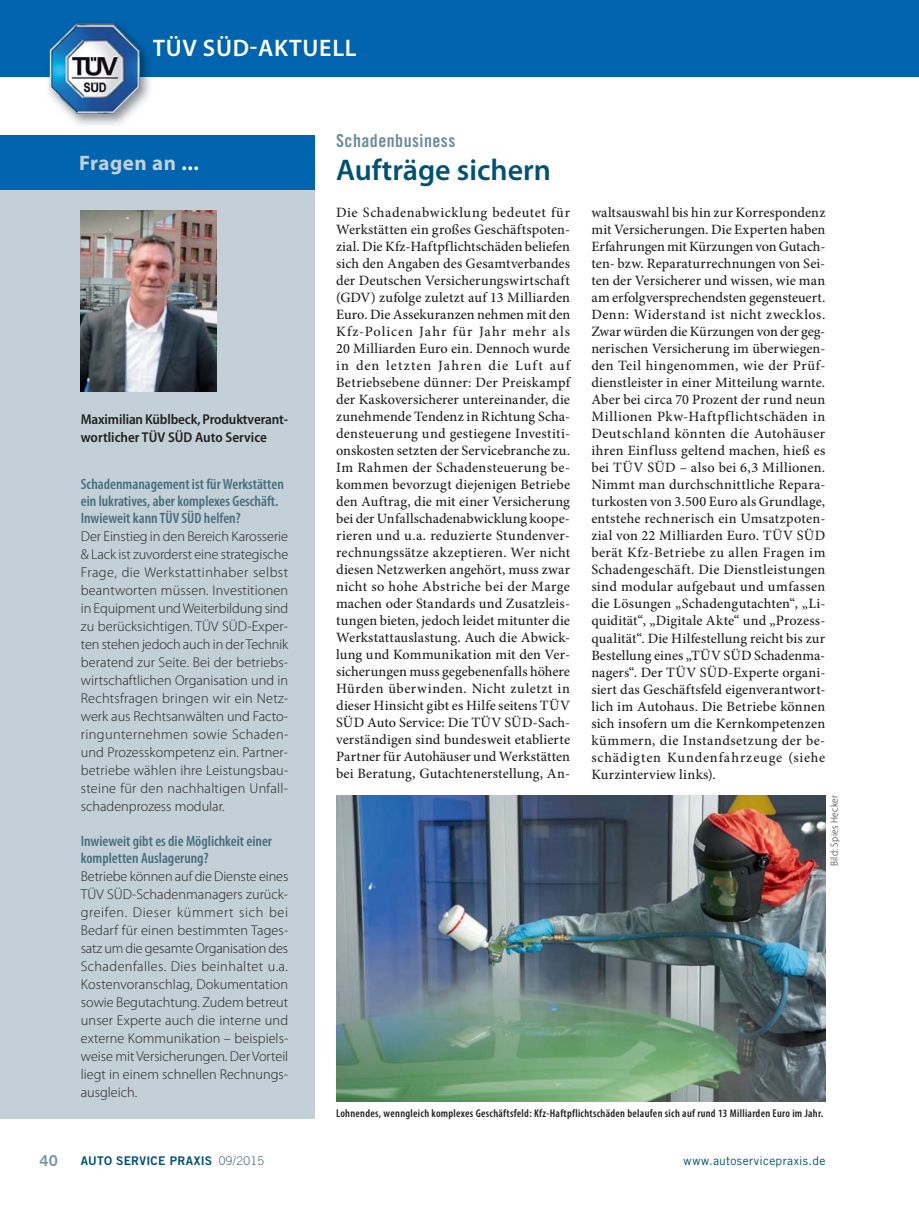
<style>
.page{position:relative;width:919px;height:1212px;background:#fff}
.page>*{position:absolute;margin:0;border:0;box-sizing:border-box;transform-origin:0 0}
.t1{font:600 30px "Myriad Pro";color:#005273}
.t2{font:600 24px "Myriad Pro";letter-spacing:.03em;color:#fff}
.t3{font:700 21px "Myriad Pro";letter-spacing:.025em;color:#c3d0d7}
.t4{font:18px "Trade Gothic LT Std Bd Cn 20";letter-spacing:.025em;color:#6b8b9b}
.t5{font:600 condensed 15px/17px "Myriad Pro";color:#476e7f}
.t6{font:15px "Trade Gothic LT Std Bd 2";color:#7294a5}
.t7{font:500 14.25px/17px "Minion Pro";letter-spacing:.02em;color:#231f20;text-align:justify}
.t8{font:300 14.25px/18px "Myriad Pro";color:#231f20;text-align:justify}
.t9{font:600 semi-condensed 14.25px/18px "Myriad Pro";letter-spacing:-.01em;color:#231f20}
.t10{font:12px "Trade Gothic LT Std Bd 2";letter-spacing:.02em;color:#005273}
.t11{font:12px "Trade Gothic LT Std";letter-spacing:.025em;color:#005273}
.t12{font:600 condensed 11.25px "Myriad Pro";letter-spacing:.025em;color:#231f20}
.t13{font:300 semi-condensed 10.5px "Myriad Pro";letter-spacing:.025em;color:#231f20}
.s1{color:#fff}
.s2{font-family:"Trade Gothic LT Std";font-weight:300;color:#476e7f}
</style>
<div class="page">
<div style="left:0;top:140px;width:315px;height:978px;background:#c3d0d7"></div>
<div style="left:0;top:135px;width:315px;height:55px;background:#0064ae"></div>
<img style="left:81px;top:210px;width:136px;height:182px">
<img style="left:336px;top:795px;width:489px;height:306px">
<div style="left:0;top:0;width:906px;height:77px;background:#0064ae"></div>
<img style="left:48px;top:23px;width:102px;height:102px">
<img style="left:50px;top:24px;width:90px;height:90px">
<div style="left:906px;top:0;width:12px;height:77px;background:#0064ae"></div>
<h2 class="t2" style="left:152px;top:34px;width:206px">TÜV SÜD-AKTUELL</h2>
<h3 class="t3" style="left:79px;top:151px;width:121px">Fragen an <span class="s1">...</span></h3>
<p class="t9" style="left:81px;top:412px;width:209px">Maximilian Küblbeck, Produktverant&shy;wortlicher TÜV SÜD Auto Service</p>
<p class="t5" style="left:81px;top:477px;width:204px">Schadenmanagement ist für Werkstätten ein lukratives, aber komplexes Geschäft.<br>Inwieweit kann TÜV SÜD helfen?</p>
<p class="t8" style="left:81px;top:529px;width:209px">Der Einstieg in den Bereich Karosserie &amp; Lack ist zuvorderst eine strategische Frage, die Werkstattinhaber selbst beantworten müssen. Investitionen in Equipment und Weiterbildung sind zu berücksichtigen. TÜV SÜD-Exper&shy;ten stehen jedoch auch in der Technik beratend zur Seite. Bei der betriebs&shy;wirtschaftlichen Organisation und in Rechtsfragen bringen wir ein Netz&shy;werk aus Rechtsanwälten und Facto&shy;ringunternehmen sowie Schaden&shy;und Prozesskompetenz ein. Partner&shy;betriebe wählen ihre Leistungsbau&shy;steine für den nachhaltigen Unfall&shy;schadenprozess modular.</p>
<p class="t5" style="left:81px;top:834px;width:193px">Inwieweit gibt es die Möglichkeit einer kompletten Auslagerung?</p>
<p class="t8" style="left:81px;top:869px;width:209px">Betriebe können auf die Dienste eines TÜV SÜD-Schadenmanagers zurück&shy;greifen. Dieser kümmert sich bei Bedarf für einen bestimmten Tages&shy;satz um die gesamte Organisation des Schadenfalles. Dies beinhaltet u.a.<br>Kostenvoranschlag, Dokumentation sowie Begutachtung. Zudem betreut unser Experte auch die interne und externe Kommunikation – beispiels&shy;weise mit Versicherungen. Der Vorteil liegt in einem schnellen Rechnungs&shy;ausgleich.</p>
<p class="t4" style="left:336px;top:130px;width:121px">Schadenbusiness</p>
<h1 class="t1" style="left:336px;top:152px;width:216px">Aufträge sichern</h1>
<p class="t7" style="left:336px;top:205px;width:235px">Die Schadenabwicklung bedeutet für Werkstätten ein großes Geschäftspoten&shy;zial. Die Kfz-Haftpflichtschäden beliefen sich den Angaben des Gesamtverbandes der Deutschen Versicherungswirtschaft (GDV) zufolge zuletzt auf 13 Milliarden Euro. Die Assekuranzen nehmen mit den Kfz-Policen Jahr für Jahr mehr als 20 Milliarden Euro ein. Dennoch wurde in den letzten Jahren die Luft auf Betriebs ebene dünner: Der Preiskampf der Kaskoversicherer untereinander, die zunehmende Tendenz in Richtung Scha&shy;densteuerung und gestiegene Investiti&shy;onskosten setzten der Servicebranche zu.<br>Im Rahmen der Schadensteuerung be&shy;kommen bevorzugt diejenigen Betriebe den Auftrag, die mit einer Versicherung bei der Unfallschadenabwicklung koope&shy;rieren und u.a. reduzierte Stundenver&shy;rechnungssätze akzeptieren. Wer nicht diesen Netzwerken angehört, muss zwar nicht so hohe Abstriche bei der Marge machen oder Standards und Zusatzleis&shy;tungen bieten, jedoch leidet mitunter die Werkstattauslastung. Auch die Abwick&shy;lung und Kommunikation mit den Ver&shy;sicherungen muss gegebenenfalls höhere Hürden überwinden. Nicht zuletzt in dieser Hinsicht gibt es Hilfe seitens TÜV SÜD Auto Service: Die TÜV SÜD-Sach&shy;verständigen sind bundesweit etablierte Partner für Autohäuser und Werkstätten bei Beratung, Gutachtenerstellung, An-</p>
<p class="t7" style="left:591px;top:205px;width:235px">waltsauswahl bis hin zur Korrespondenz mit Versicherungen. Die Experten haben Erfahrungen mit Kürzungen von Gutach&shy;ten- bzw. Reparaturrechnungen von Sei&shy;ten der Versicherer und wissen, wie man am erfolgversprechendsten gegensteuert.<br>Denn: Widerstand ist nicht zwecklos.<br>Zwar würden die Kürzungen von der geg&shy;nerischen Versicherung im überwiegen&shy;den Teil hingenommen, wie der Prüf&shy;dienstleister in einer Mitteilung warnte.<br>Aber bei circa 70 Prozent der rund neun Millionen Pkw-Haftpflichtschäden in Deutschland könnten die Autohäuser ihren Einfluss geltend machen, hieß es bei TÜV SÜD – also bei 6,3 Millionen.<br>Nimmt man durchschnittliche Repara&shy;turkosten von 3.500 Euro als Grundlage, entstehe rechnerisch ein Umsatzpoten&shy;zial von 22 Milliarden Euro. TÜV SÜD berät Kfz-Betriebe zu allen Fragen im Schadengeschäft. Die Dienstleistungen sind modular aufgebaut und umfassen die Lösungen „Schadengutachten“, „Li&shy;quidität“, „Digitale Akte“ und „Prozess&shy;qualität“. Die Hilfestellung reicht bis zur Bestellung eines „TÜV SÜD Schadenma&shy;nagers“. Der TÜV SÜD-Experte organi&shy;siert das Geschäftsfeld eigenverantwort&shy;lich im Autohaus. Die Betriebe können sich insofern um die Kernkompetenzen kümmern, die Instandsetzung der be&shy;schädigten Kundenfahrzeuge (siehe Kurz interview links).</p>
<p class="t13" style="left:828px;top:866px;width:72px;rotate:-90deg">Bild: Spies Hecker</p>
<p class="t12" style="left:336px;top:1109px;width:488px">Lohnendes, wenngleich komplexes Geschäftsfeld: Kfz-Haftpflichtschäden belaufen sich auf rund 13 Milliarden Euro im Jahr.</p>
<p class="t6" style="left:39px;top:1152px;width:20px">40</p>
<p class="t10" style="left:81px;top:1154px;width:185px">AUTO SERVICE PRAXIS <span class="s2">09/2015</span></p>
<p class="t11" style="left:683px;top:1154px;width:143px">www.autoservicepraxis.de</p>
</div>
